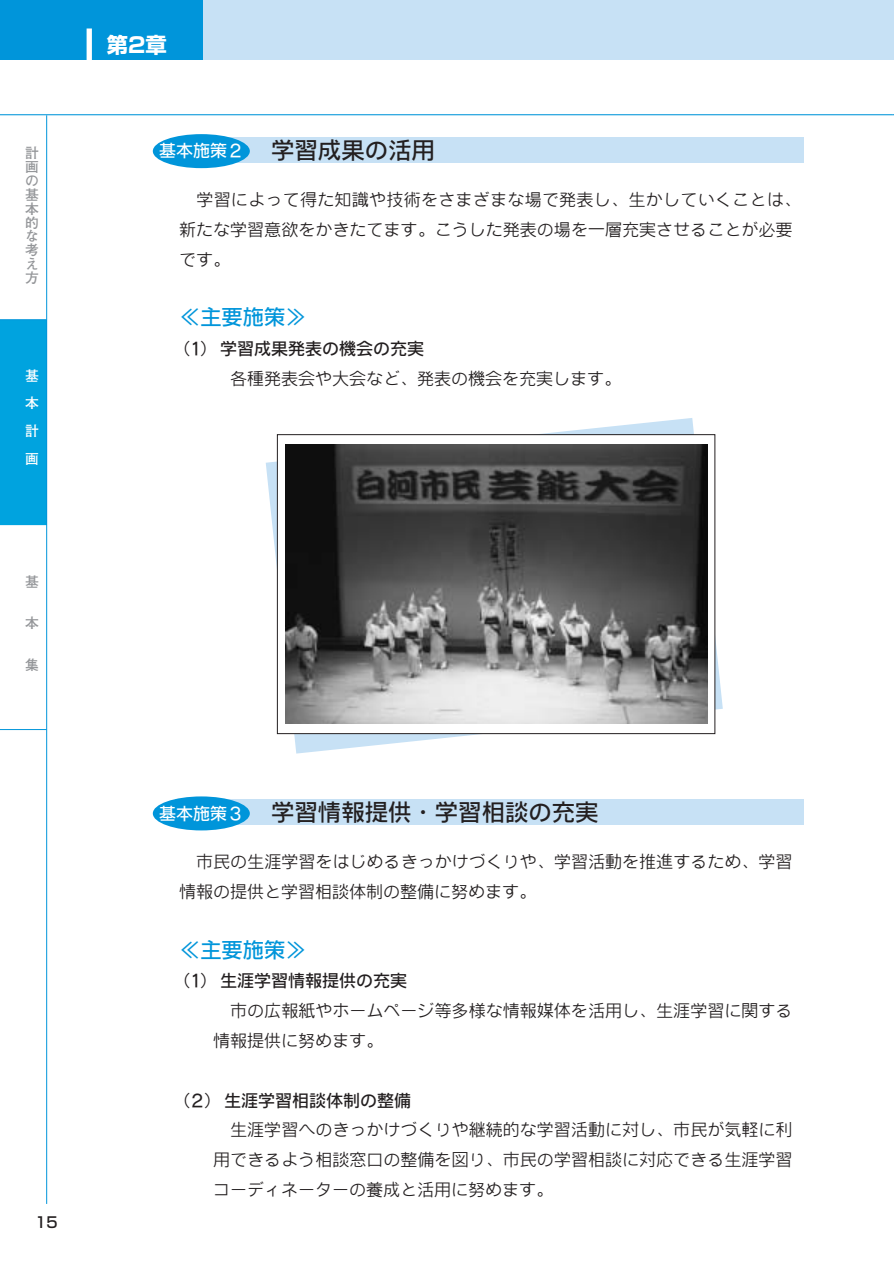
<style>
.page{position:relative;width:894px;height:1263px;background:#fff}
.page>*{position:absolute;margin:0;border:0;box-sizing:border-box;transform-origin:0 0}
.t1{font:23.4px "NIS S4";color:#231f20}
.t2{font:21.3px "NIS S4";color:#0095da}
.t3{font:700 21.3px "Shin Go";color:#fff}
.t4{font:16.95px/29.7px "NIS S1";color:#231f20}
.t5{font:16.95px "NIS S4";color:#231f20}
.t6{font:500 14.85px "Shin Go";color:#231f20}
.t7{font:700 13.8px/13.8px "Futo Go B101";color:#939598;text-align:justify}
.t8{font:700 13.8px/27.6px "Futo Go B101";color:#fff;text-align:justify}
.s1{font-size:16.95px;color:#fff}
.s2{font-family:"NIS S4"}
</style>
<div class="page">
<hr style="left:0;top:524px;width:47px;height:1px;background:#0095da">
<hr style="left:0;top:729px;width:47px;height:1px;background:#0095da">
<hr style="left:893px;top:0;width:1px;height:60px;background:#c7e1f5">
<div style="left:196px;top:0;width:697px;height:60px;background:#c7e1f5"></div>
<div style="left:0;top:0;width:203px;height:60px;background:#0095da"></div>
<div style="left:0;top:320px;width:47px;height:204px;background:#00a3df"></div>
<hr style="left:0;top:114px;width:893px;height:1px;background:#0095da">
<hr style="left:46px;top:115px;width:1px;height:1089px;background:#0095da">
<hr style="left:0;top:319px;width:47px;height:1px;background:#0095da">
<div style="left:87px;top:28px;width:5px;height:40px;background:#fff"></div>
<div style="left:175px;top:137px;width:629px;height:26px;background:#c7e1f5"></div>
<div style="left:153px;top:134px;width:97px;height:34px;background:#0095da;border-radius:50%"></div>
<div style="left:175px;top:800px;width:629px;height:25px;background:#c7e1f5"></div>
<div style="left:153px;top:796px;width:97px;height:34px;background:#0095da;border-radius:50%"></div>
<svg style="left:266px;top:418px;width:457px;height:336px"></svg>
<div style="left:277px;top:435px;width:438px;height:299px;background:#fff"></div>
<div style="left:277px;top:434px;width:438px;height:300px;border:1px solid #231f20"></div>
<img style="left:285px;top:444px;width:422px;height:280px">
<p class="t7" style="left:25px;top:148px;width:15px">計画の基本的な考え方</p>
<p class="t8" style="left:25px;top:363px;width:15px">基本計画</p>
<p class="t7" style="left:25px;top:576px;width:15px">基</p>
<p class="t7" style="left:25px;top:618px;width:15px">本</p>
<p class="t7" style="left:25px;top:659px;width:15px">集</p>
<p class="t3" style="left:107px;top:37px;width:61px">第2章</p>
<p class="t1" style="left:159px;top:141px;width:277px"><span class="s1">基本施策２</span> 学習成果の活用</p>
<p class="t4" style="left:179px;top:187px;width:623px;text-indent:17px">学習によって得た知識や技術をさまざまな場で発表し、生かしていくことは、新たな学習意欲をかきたてます。こうした発表の場を一層充実させることが必要です。</p>
<p class="t2" style="left:179px;top:309px;width:129px">≪主要施策≫</p>
<p class="t4" style="left:230px;top:336px;width:393px;text-indent:-51px"><span class="s2">(1) 学習成果発表の機会の充実<br></span>各種発表会や大会など、発表の機会を充実します。</p>
<p class="t6" style="left:35px;top:1217px;width:24px">15</p>
<p class="t1" style="left:159px;top:803px;width:441px"><span class="s1">基本施策３</span> 学習情報提供・学習相談の充実</p>
<p class="t4" style="left:179px;top:850px;width:615px;text-indent:17px">市民の生涯学習をはじめるきっかけづくりや、学習活動を推進するため、学習情報の提供と学習相談体制の整備に努めます。</p>
<p class="t2" style="left:179px;top:942px;width:129px">≪主要施策≫</p>
<p class="t5" style="left:179px;top:975px;width:229px">(1) 生涯学習情報提供の充実</p>
<p class="t4" style="left:230px;top:998px;width:564px">市の広報紙やホームページ等多様な情報媒体を活用し、生涯学習に関する</p>
<p class="t4" style="left:213px;top:1028px;width:172px">情報提供に努めます。</p>
<p class="t5" style="left:179px;top:1094px;width:234px">(2) 生涯学習相談体制の整備</p>
<p class="t4" style="left:230px;top:1117px;width:564px">生涯学習へのきっかけづくりや継続的な学習活動に対し、市民が気軽に利</p>
<p class="t4" style="left:213px;top:1147px;width:581px">用できるよう相談窓口の整備を図り、市民の学習相談に対応できる生涯学習</p>
<p class="t4" style="left:213px;top:1177px;width:342px">コーディネーターの養成と活用に努めます。</p>
</div>
